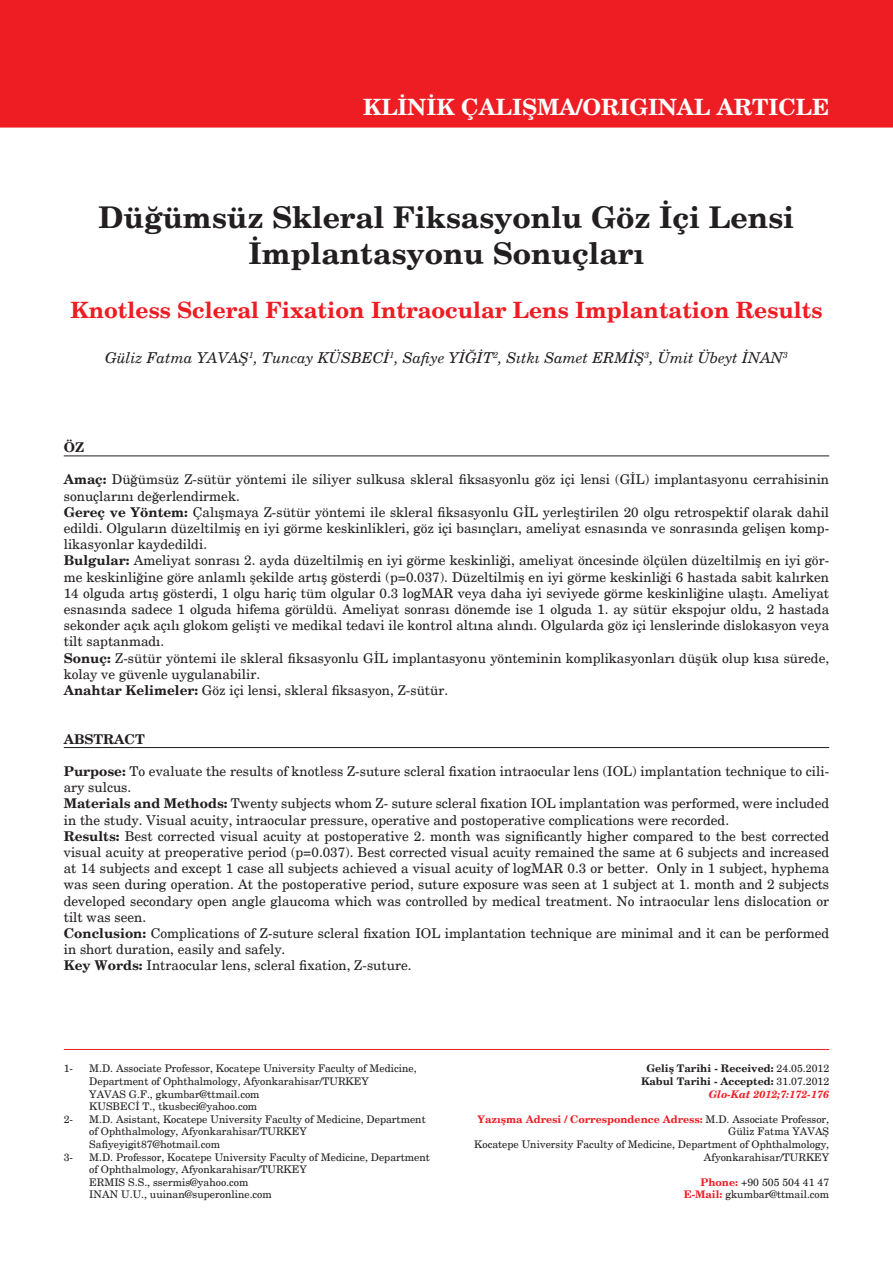
<style>
.page{position:relative;width:893px;height:1263px;background:#fff}
.page>*{position:absolute;margin:0;border:0;box-sizing:border-box;transform-origin:0 0}
.t1{font:700 30px/36px "New Century Schlbk";color:#231f20;text-align:center}
.t2{font:700 22.5px "New Century Schlbk";color:#ee1d23}
.t3{font:700 22.5px "New Century Schlbk";color:#fff}
.t4{font:italic 15px "New Century Schlbk";color:#231f20}
.t5{font:13.5px/16.2px "New Century Schlbk";color:#231f20}
.t6{font:700 13.5px "New Century Schlbk";color:#231f20}
.t7{font:10.5px/12.6px "New Century Schlbk";color:#231f20}
.t8{font:700 10.5px "New Century Schlbk";color:#231f20}
.t9{font:italic 700 10.5px "New Century Schlbk";color:#ee1d23}
.s1{font-weight:700}
.s2{font-weight:400}
.s3{font-weight:700;color:#ee1d23}
</style>
<div class="page">
<div style="left:0;top:0;width:893px;height:128px;background:#ee1d23"></div>
<hr style="left:64px;top:455px;width:765px;height:1px;background:#231f20">
<hr style="left:64px;top:747px;width:765px;height:1px;background:#231f20">
<hr style="left:64px;top:1049px;width:765px;height:1px;background:#ee1d23">
<p class="t3" style="left:363px;top:92px;width:468px">KLİNİK ÇALIŞMA/ORIGINAL ARTICLE</p>
<p class="t1" style="left:99px;top:201px;width:697px">Düğümsüz Skleral Fiksasyonlu Göz İçi Lensi<br>İmplantasyonu Sonuçları</p>
<p class="t2" style="left:70px;top:296px;width:754px">Knotless Scleral Fixation Intraocular Lens Implantation Results</p>
<p class="t4" style="left:105px;top:349px;width:684px">Güliz Fatma YAVAŞ<sup>1</sup>, Tuncay KÜSBECİ<sup>1</sup>, Safiye YİĞİT<sup>2</sup>, Sıtkı Samet ERMİŞ<sup>3</sup>, Ümit Übeyt İNAN<sup>3</sup></p>
<p class="t6" style="left:64px;top:439px;width:22px">ÖZ</p>
<p class="t5" style="left:64px;top:472px;width:767px"><span class="s1">Amaç:</span> Düğümsüz Z-sütür yöntemi ile siliyer sulkusa skleral fiksasyonlu göz içi lensi (GİL) implantasyonu cerrahisinin sonuçlarını değerlendirmek.</p>
<p class="t5" style="left:64px;top:504px;width:767px;text-align:justify"><span class="s1">Gereç ve Yöntem:</span> Çalışmaya Z-sütür yöntemi ile skleral fiksasyonlu GİL yerleştirilen 20 olgu retrospektif olarak dahil edildi. Olguların düzeltilmiş en iyi görme keskinlikleri, göz içi basınçları, ameliyat esnasında ve sonrasında gelişen komp&shy;likasyonlar kaydedildi.</p>
<p class="t5" style="left:64px;top:553px;width:767px;text-align:justify"><span class="s1">Bulgular:</span> Ameliyat sonrası 2. ayda düzeltilmiş en iyi görme keskinliği, ameliyat öncesinde ölçülen düzeltilmiş en iyi gör&shy;me keskinliğine göre anlamlı şekilde artış gösterdi (p=0.037). Düzeltilmiş en iyi görme keskinliği 6 hastada sabit kalırken 14 olguda artış gösterdi, 1 olgu hariç tüm olgular 0.3 logMAR veya daha iyi seviyede görme keskinliğine ulaştı. Ameliyat esnasında sadece 1 olguda hifema görüldü. Ameliyat sonrası dönemde ise 1 olguda 1. ay sütür ekspojur oldu, 2 hastada sekonder açık açılı glokom gelişti ve medikal tedavi ile kontrol altına alındı. Olgularda göz içi lenslerinde dislokasyon veya tilt saptanmadı.</p>
<p class="t5" style="left:64px;top:650px;width:767px"><span class="s1">Sonuç:</span> Z-sütür yöntemi ile skleral fiksasyonlu GİL implantasyonu yönteminin komplikasyonları düşük olup kısa sürede, kolay ve güvenle uygulanabilir.</p>
<p class="t5" style="left:64px;top:682px;width:386px"><span class="s1">Anahtar Kelimeler:</span> Göz içi lensi, skleral fiksasyon, Z-sütür.</p>
<p class="t6" style="left:64px;top:730px;width:82px">ABSTRACT</p>
<p class="t5" style="left:64px;top:763px;width:767px"><span class="s1">Purpose:</span> To evaluate the results of knotless Z-suture scleral fixation intraocular lens (IOL) implantation technique to cili&shy;ary sulcus.</p>
<p class="t5" style="left:64px;top:796px;width:767px"><span class="s1">Materials and Methods:</span> Twenty subjects whom Z- suture scleral fixation IOL implantation was performed, were included in the study. Visual acuity, intraocular pressure, operative and postoperative complications were recorded.</p>
<p class="t5" style="left:64px;top:828px;width:767px;text-align:justify"><span class="s1">Results:</span> Best corrected visual acuity at postoperative 2. month was significantly higher compared to the best corrected visual acuity at preoperative period (p=0.037). Best corrected visual acuity remained the same at 6 subjects and increased at 14 subjects and except 1 case all subjects achieved a visual acuity of logMAR 0.3 or better. Only in 1 subject, hyphema was seen during operation. At the postoperative period, suture exposure was seen at 1 subject at 1. month and 2 subjects developed secondary open angle glaucoma which was controlled by medical treatment. No intraocular lens dislocation or tilt was seen.</p>
<p class="t5" style="left:64px;top:925px;width:767px"><span class="s1">Conclusion:</span> Complications of Z-suture scleral fixation IOL implantation technique are minimal and it can be performed in short duration, easily and safely.</p>
<p class="t5" style="left:64px;top:958px;width:349px"><span class="s1">Key Words:</span> Intraocular lens, scleral fixation, Z-suture.</p>
<p class="t7" style="left:64px;top:1062px;width:11px">1-</p>
<p class="t7" style="left:89px;top:1062px;width:329px">M.D. Associate Professor, Kocatepe University Faculty of Medicine,<br>Department of Ophthalmology, Afyonkarahisar/TURKEY</p>
<p class="t7" style="left:89px;top:1087px;width:172px">YAVAS G.F., gkumbar@ttmail.com</p>
<p class="t7" style="left:89px;top:1100px;width:169px">KUSBECİ T., tkusbeci@yahoo.com</p>
<p class="t7" style="left:64px;top:1113px;width:11px">2-</p>
<p class="t7" style="left:89px;top:1113px;width:338px">M.D. Asistant, Kocatepe University Faculty of Medicine, Department of Ophthalmology, Afyonkarahisar/TURKEY</p>
<p class="t7" style="left:89px;top:1138px;width:132px">Safiyeyigit87@hotmail.com</p>
<p class="t7" style="left:64px;top:1150px;width:11px">3-</p>
<p class="t7" style="left:89px;top:1150px;width:342px">M.D. Professor, Kocatepe University Faculty of Medicine, Department of Ophthalmology, Afyonkarahisar/TURKEY</p>
<p class="t7" style="left:89px;top:1176px;width:161px">ERMIS S.S., ssermis@yahoo.com</p>
<p class="t7" style="left:89px;top:1188px;width:184px">INAN U.U., uuinan@superonline.com</p>
<p class="t8" style="left:646px;top:1062px;width:184px">Geliş Tarihi - Received: <span class="s2">24.05.2012</span></p>
<p class="t8" style="left:641px;top:1074px;width:190px">Kabul Tarihi - Accepted: <span class="s2">31.07.2012</span></p>
<p class="t9" style="left:709px;top:1087px;width:122px">Glo-Kat 2012;7:172-176</p>
<p class="t7" style="left:477px;top:1113px;width:353px;text-align:right"><span class="s3">Yazışma Adresi / Correspondence Adress:</span> M.D. Associate Professor,<br>Güliz Fatma YAVAŞ</p>
<p class="t7" style="left:474px;top:1138px;width:356px;text-align:right">Kocatepe University Faculty of Medicine, Department of Ophthalmology,<br>Afyonkarahisar/TURKEY</p>
<p class="t7" style="left:700px;top:1176px;width:130px"><span class="s3">Phone:</span> +90 505 504 41 47</p>
<p class="t7" style="left:684px;top:1188px;width:147px"><span class="s3">E-Mail:</span> gkumbar@ttmail.com</p>
</div>
